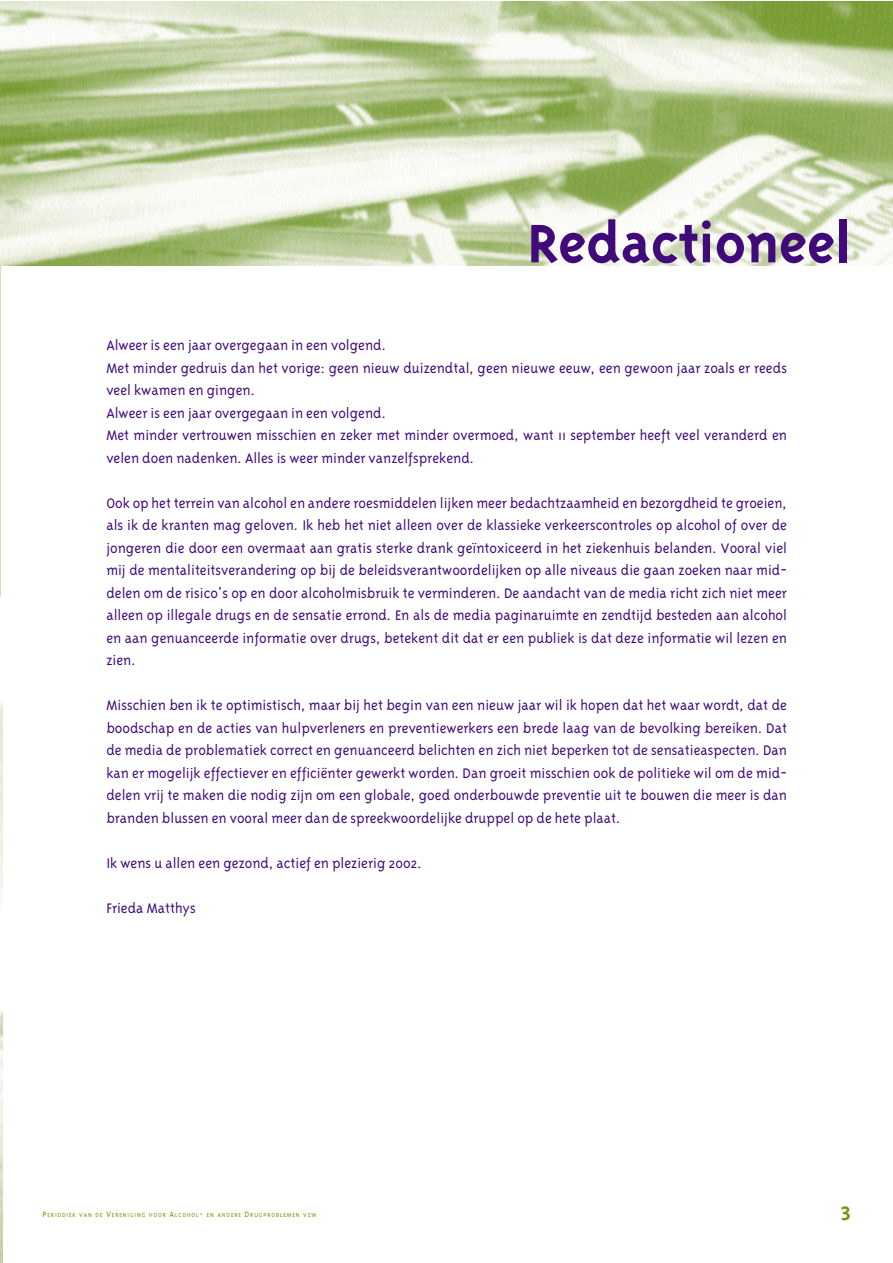
<style>
.page{position:relative;width:893px;height:1263px;background:#fff}
.page>*{position:absolute;margin:0;border:0;box-sizing:border-box;transform-origin:0 0}
.t1{font:700 62.4px "Triplex";color:#400a7a}
.t2{font:700 22.5px "Triplex";color:#6c960a}
.t3{font:300 15.9px/22.5px "Triplex";color:#400a7a;text-align:justify}
.t4{font:300 6.75px "Triplex";letter-spacing:.125em;color:#6c960a}
.s1{font-size:9px}
</style>
<div class="page">
<hr style="left:0;top:2px;width:1px;height:1261px;background:#d6dec0">
<img style="left:0;top:597px;width:2px;height:666px">
<img style="left:0;top:2px;width:892px;height:263px">
<h1 class="t1" style="left:528px;top:218px;width:324px">Redactioneel</h1>
<p class="t3" style="left:106px;top:335px;width:682px;text-align:left">Alweer is een jaar overgegaan in een volgend.<br>Met minder gedruis dan het vorige: geen nieuw duizendtal, geen nieuwe eeuw, een gewoon jaar zoals er reeds veel kwamen en gingen.<br>Alweer is een jaar overgegaan in een volgend.<br>Met minder vertrouwen misschien en zeker met minder overmoed, want 11 september heeft veel veranderd en velen doen nadenken. Alles is weer minder vanzelfsprekend.</p>
<p class="t3" style="left:106px;top:493px;width:682px">Ook op het terrein van alcohol en andere roesmiddelen lijken meer bedachtzaamheid en bezorgdheid te groeien, als ik de kranten mag geloven. Ik heb het niet alleen over de klassieke verkeerscontroles op alcohol of over de jongeren die door een overmaat aan gratis sterke drank geïntoxiceerd in het ziekenhuis belanden. Vooral viel mij de mentaliteitsverandering op bij de beleidsverantwoordelijken op alle niveaus die gaan zoeken naar mid&shy;delen om de risico’s op en door alcoholmisbruik te verminderen. De aandacht van de media richt zich niet meer alleen op illegale drugs en de sensatie errond. En als de media paginaruimte en zendtijd besteden aan alcohol en aan genuanceerde informatie over drugs, betekent dit dat er een publiek is dat deze informatie wil lezen en zien.</p>
<p class="t3" style="left:106px;top:695px;width:682px">Misschien ben ik te optimistisch, maar bij het begin van een nieuw jaar wil ik hopen dat het waar wordt, dat de boodschap en de acties van hulpverleners en preventiewerkers een brede laag van de bevolking bereiken. Dat de media de problematiek correct en genuanceerd belichten en zich niet beperken tot de sensatieaspecten. Dan kan er mogelijk effectiever en efficiënter gewerkt worden. Dan groeit misschien ook de politieke wil om de mid&shy;delen vrij te maken die nodig zijn om een globale, goed onderbouwde preventie uit te bouwen die meer is dan branden blussen en vooral meer dan de spreekwoordelijke druppel op de hete plaat.</p>
<p class="t3" style="left:106px;top:853px;width:317px">Ik wens u allen een gezond, actief en plezierig 2002.</p>
<p class="t3" style="left:106px;top:898px;width:91px">Frieda Matthys</p>
<p class="t4" style="left:43px;top:1213px;width:275px"><span class="s1">P</span>ERIODIEK VAN DE <span class="s1">V</span>ERENIGING VOOR <span class="s1">A</span>LCOHOL<span class="s1">-</span> EN ANDERE <span class="s1">D</span>RUGPROBLEMEN VZW</p>
<h2 class="t2" style="left:840px;top:1201px;width:12px">3</h2>
</div>
